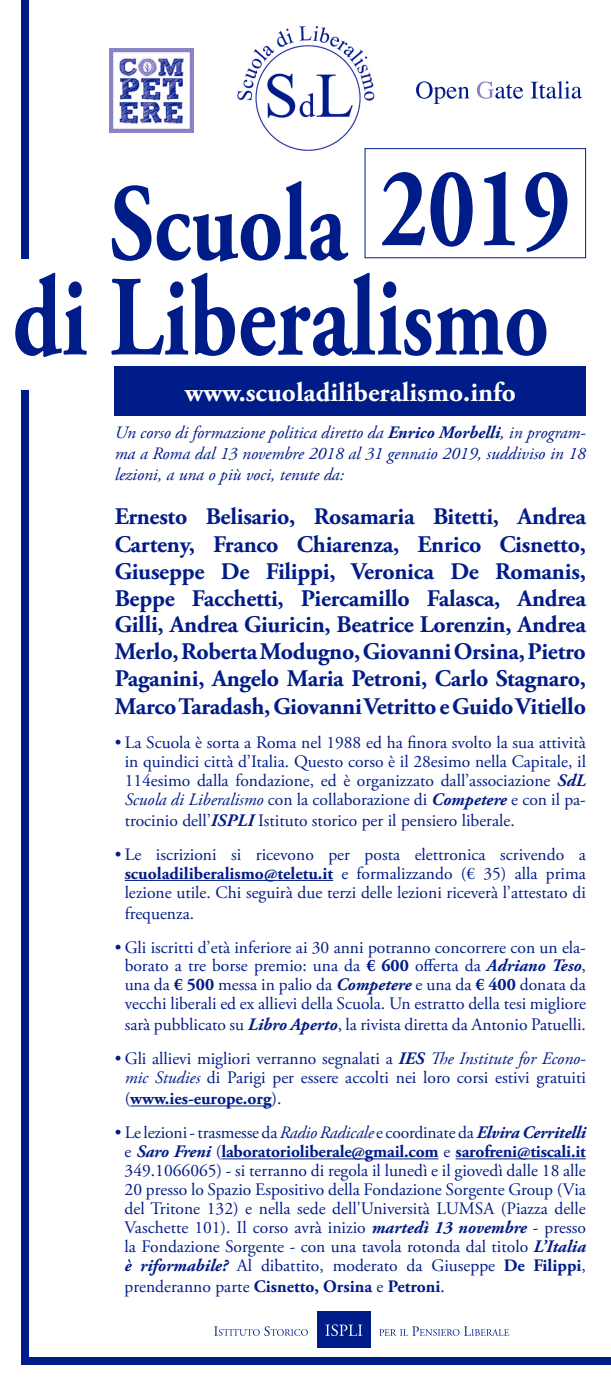
<style>
.page{position:relative;width:611px;height:1389px;background:#fff}
.page>*{position:absolute;margin:0;border:0;box-sizing:border-box;transform-origin:0 0}
.t1{font:700 114.1px "Adobe Garamond Pro";color:#001c88;scale:.8 1}
.t2{font:700 109.2px "Adobe Garamond Pro";color:#001c88;scale:.8 1}
.t3{font:700 27.3px "Adobe Garamond Pro";color:#fff}
.t4{font:700 23.8px/27.1px "Adobe Garamond Pro";letter-spacing:-.01em;color:#001c88;text-align:justify}
.t5{font:17.5px/18.9px "Adobe Garamond Pro";color:#001c88;text-align:center}
.t6{font:italic 17.5px/21px "Adobe Garamond Pro";color:#001c88;text-align:justify}
.t7{font:700 17.5px "Adobe Garamond Pro";color:#001c88}
.s1{font-size:109.2px}
.s2{font-weight:700}
.s3{font-weight:700;font-style:italic}
.s4{font-style:italic}
.s5{font-weight:400}
</style>
<div class="page">
<div style="left:21px;top:0;width:7px;height:268px;background:#001c88"></div>
<div style="left:21px;top:390px;width:7px;height:974px;background:#001c88"></div>
<div style="left:21px;top:1357px;width:589px;height:7px;background:#001c88"></div>
<img style="left:237px;top:26px;width:138px;height:125px">
<div style="left:16px;top:259px;width:26px;height:113px;background:#fff"></div>
<div style="left:364px;top:148px;width:221px;height:110px;border:1px solid #001c88"></div>
<div style="left:115px;top:366px;width:470px;height:50px;background:#001c88"></div>
<hr style="left:125px;top:880px;width:208px;height:1px;background:#001c88">
<hr style="left:130px;top:1106px;width:141px;height:1px;background:#001c88">
<hr style="left:221px;top:1158px;width:217px;height:1px;background:#001c88">
<hr style="left:455px;top:1158px;width:130px;height:1px;background:#001c88">
<img style="left:110px;top:48px;width:84px;height:84px">
<svg style="left:214px;top:1326px;width:93px;height:10px"></svg>
<svg style="left:379px;top:1326px;width:130px;height:10px"></svg>
<div style="left:317px;top:1312px;width:53px;height:36px;background:#001c88"></div>
<svg style="left:325px;top:1324px;width:37px;height:12px"></svg>
<svg style="left:416px;top:81px;width:53px;height:23px"></svg>
<svg style="left:476px;top:81px;width:47px;height:18px"></svg>
<svg style="left:530px;top:81px;width:51px;height:18px"></svg>
<p class="t1" style="left:380px;top:142px;width:239px">2019</p>
<p class="t2" style="left:110px;top:161px;width:297px">Scuola</p>
<p class="t1" style="left:12px;top:252px;width:671px">di Liberali<span class="s1">smo</span></p>
<p class="t3" style="left:185px;top:376px;width:332px">www.scuoladiliberalismo.info</p>
<p class="t6" style="left:115px;top:423px;width:472px">Un corso di formazione politica diretto da <span class="s2">Enrico Morbelli</span>, in program&shy;ma a Roma dal 13 novembre 2018 al 31 gennaio 2019, suddiviso in 18 lezioni, a una o più voci, tenute da:</p>
<p class="t4" style="left:115px;top:503px;width:472px">Ernesto Belisario, Rosamaria Bitetti, Andrea Carteny, Franco Chiarenza, Enrico Cisnetto, Giuseppe De Filippi, Veronica De Romanis, Beppe Facchetti, Piercamillo Falasca, Andrea Gilli, Andrea Giuricin, Beatrice Lorenzin, Andrea Merlo, Roberta Modugno, Giovanni Orsina, Pietro Paganini, Angelo Maria Petroni, Carlo Stagnaro, Marco Taradash, Giovanni Vetritto e Guido Vitiello</p>
<p class="t5" style="left:115px;top:734px;width:472px">• La Scuola è sorta a Roma nel 1988 ed ha finora svolto la sua attività in quindici città d’Italia. Questo corso è il 28esimo nella Capitale, il 114esimo dalla fondazione, ed è organizzato dall’associazione <span class="s3">SdL </span><span class="s4">Scuola di Liberalismo</span> con la collaborazione di <span class="s3">Competere</span> e con il pa-</p>
<p class="t5" style="left:124px;top:811px;width:391px">trocinio dell’<span class="s3">ISPLI</span> Istituto storico per il pensiero liberale.</p>
<p class="t5" style="left:115px;top:845px;width:472px">• Le iscrizioni si ricevono per posta elettronica scrivendo a <span class="s2">scuoladiliberalismo@teletu.it</span> e formalizzando (€ 35) alla prima lezione utile. Chi seguirà due terzi delle lezioni riceverà l’attestato di</p>
<p class="t5" style="left:124px;top:904px;width:71px">frequenza.</p>
<p class="t5" style="left:115px;top:938px;width:472px">• Gli iscritti d’età inferiore ai 30 anni potranno concorrere con un ela&shy;borato a tre borse premio: una da <span class="s2">€ 600</span> offerta da <span class="s3">Adriano Teso</span>, una da <span class="s2">€ 500</span> messa in palio da <span class="s3">Competere</span> e una da <span class="s2">€ 400</span> donata da vecchi liberali ed ex allievi della Scuola. Un estratto della tesi migliore</p>
<p class="t5" style="left:125px;top:1016px;width:462px">sarà pubblicato su <span class="s3">Libro Aperto</span>, la rivista diretta da Antonio Patuelli.</p>
<p class="t5" style="left:115px;top:1050px;width:472px">• Gli allievi migliori verranno segnalati a <span class="s3">IES</span> <span class="s4">The Institute for Econo&shy;mic Studies</span> di Parigi per essere accolti nei loro corsi estivi gratuiti</p>
<p class="t7" style="left:124px;top:1088px;width:158px"><span class="s5">(</span>www.ies-europe.org<span class="s5">).</span></p>
<p class="t5" style="left:115px;top:1124px;width:472px">• Le lezioni - trasmesse da <span class="s4">Radio Radicale</span> e coordinate da <span class="s3">Elvira Cerritelli </span>e <span class="s3">Saro Freni</span> (<span class="s2">laboratorioliberale@gmail.com</span> e <span class="s2">sarofreni@tiscali.it </span>349.1066065) - si terranno di regola il lunedì e il giovedì dalle 18 alle 20 presso lo Spazio Espositivo della Fondazione Sorgente Group (Via del Tritone 132) e nella sede dell'Università LUMSA (Piazza delle Vaschette 101). Il corso avrà inizio <span class="s3">martedì 13 novembre</span> - presso la Fondazione Sorgente - con una tavola rotonda dal titolo <span class="s3">L’Italia è riformabile?</span> Al dibattito, moderato da Giuseppe <span class="s2">De Filippi</span>,</p>
<p class="t7" style="left:124px;top:1276px;width:321px"><span class="s5">prenderanno parte</span> Cisnetto, Orsina <span class="s5">e</span> Petroni<span class="s5">.</span></p>
</div>
